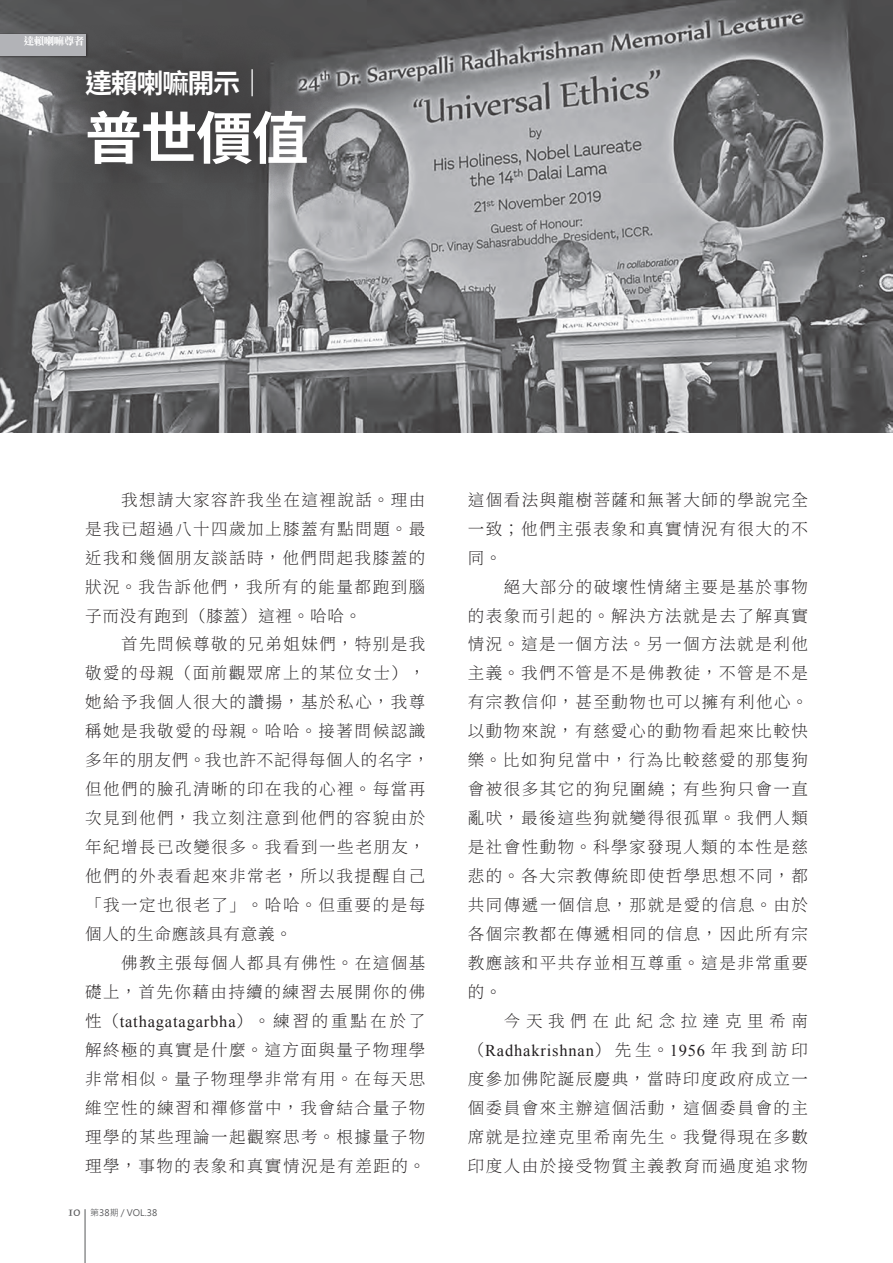
<style>
.page{position:relative;width:893px;height:1263px;background:#fff}
.page>*{position:absolute;margin:0;border:0;box-sizing:border-box;transform-origin:0 0}
.文章大標_法王{font:700 57px "Noto Sans Hant";color:#fff}
.上師{font:700 27px "Noto Sans Hant";letter-spacing:-.05em;color:#fff}
.內文_字距50{font:200 16.5px/29px "Noto Serif CJ Ktc";letter-spacing:.09em;color:#231f20;text-align:justify}
.t1{font:10.5px "DF Li Song Bd WIN BF";letter-spacing:-.05em;color:#fff}
.t2{font:9px "Microsoft Jheng Hei";color:#57585a}
.s1{font-family:"Times New Roman";font-weight:400}
.s2{font-family:"Calligraphic 421 BT Roman B";font-size:15px}
</style>
<div class="page">
<img style="left:0;top:0;width:893px;height:433px">
<div style="left:39px;top:22px;width:315px;height:189px;background:#231f20;opacity:.35"></div>
<div style="left:0;top:33px;width:89px;height:25px;background:#231f20;opacity:.6"></div>
<div style="left:0;top:34px;width:85px;height:21px;background:#b2b3b7"></div>
<hr style="left:85px;top:1209px;width:1px;height:54px;background:#57585a">
<p class="t1" style="left:24px;top:35px;width:62px">達賴喇嘛尊者</p>
<p class="上師" style="left:85px;top:68px;width:182px">達賴喇嘛開示｜</p>
<p class="文章大標_法王" style="left:85px;top:106px;width:225px">普世價值</p>
<p class="內文_字距50" style="left:85px;top:485px;width:342px;text-indent:36px">我想請大家容許我坐在這裡說話。理由是我已超過八十四歲加上膝蓋有點問題。最近我和幾個朋友談話時，他們問起我膝蓋的狀況。我告訴他們，我所有的能量都跑到腦子而没有跑到（膝蓋）這裡。哈哈。</p>
<p class="內文_字距50" style="left:85px;top:630px;width:346px;text-align:left;text-indent:36px">首先問候尊敬的兄弟姐妹們，特别是我敬愛的母親（面前觀眾席上的某位女士），她給予我個人很大的讚揚，基於私心，我尊稱她是我敬愛的母親。哈哈。接著問候認識多年的朋友們。我也許不記得每個人的名字，但他們的臉孔清晰的印在我的心裡。每當再次見到他們，我立刻注意到他們的容貌由於年紀增長已改變很多。我看到一些老朋友，他們的外表看起來非常老，所以我提醒自己「我一定也很老了」。哈哈。但重要的是每個人的生命應該具有意義。</p>
<p class="內文_字距50" style="left:85px;top:949px;width:342px;text-indent:36px">佛教主張每個人都具有佛性。在這個基礎上，首先你藉由持續的練習去展開你的佛性（<span class="s1">tathagatagarbha</span>）。練習的重點在於了解終極的真實是什麼。這方面與量子物理學非常相似。量子物理學非常有用。在每天思維空性的練習和禪修當中，我會結合量子物理學的某些理論一起觀察思考。根據量子物理學，事物的表象和真實情況是有差距的。</p>
<p class="t2" style="left:68px;top:1207px;width:91px"><span class="s2">10</span> 第38期 / VOL.38</p>
<p class="內文_字距50" style="left:468px;top:485px;width:342px">這個看法與龍樹菩薩和無著大師的學說完全一致；他們主張表象和真實情況有很大的不同。</p>
<p class="內文_字距50" style="left:468px;top:572px;width:342px;text-indent:36px">絕大部分的破壞性情緒主要是基於事物的表象而引起的。解決方法就是去了解真實情況。這是一個方法。另一個方法就是利他主義。我們不管是不是佛教徒，不管是不是有宗教信仰，甚至動物也可以擁有利他心。以動物來說，有慈愛心的動物看起來比較快樂。比如狗兒當中，行為比較慈愛的那隻狗會被很多其它的狗兒圍繞；有些狗只會一直亂吠，最後這些狗就變得很孤單。我們人類是社會性動物。科學家發現人類的本性是慈悲的。各大宗教傳統即使哲學思想不同，都共同傳遞一個信息，那就是愛的信息。由於各個宗教都在傳遞相同的信息，因此所有宗教應該和平共存並相互尊重。這是非常重要的。</p>
<p class="內文_字距50" style="left:468px;top:1007px;width:342px;text-indent:36px">今天我們在此紀念拉達克里希南（<span class="s1">Radhakrishnan</span>）先生。<span class="s1">1956</span> 年我到訪印度參加佛陀誕辰慶典，當時印度政府成立一個委員會來主辦這個活動，這個委員會的主席就是拉達克里希南先生。我覺得現在多數印度人由於接受物質主義教育而過度追求物</p>
</div>
